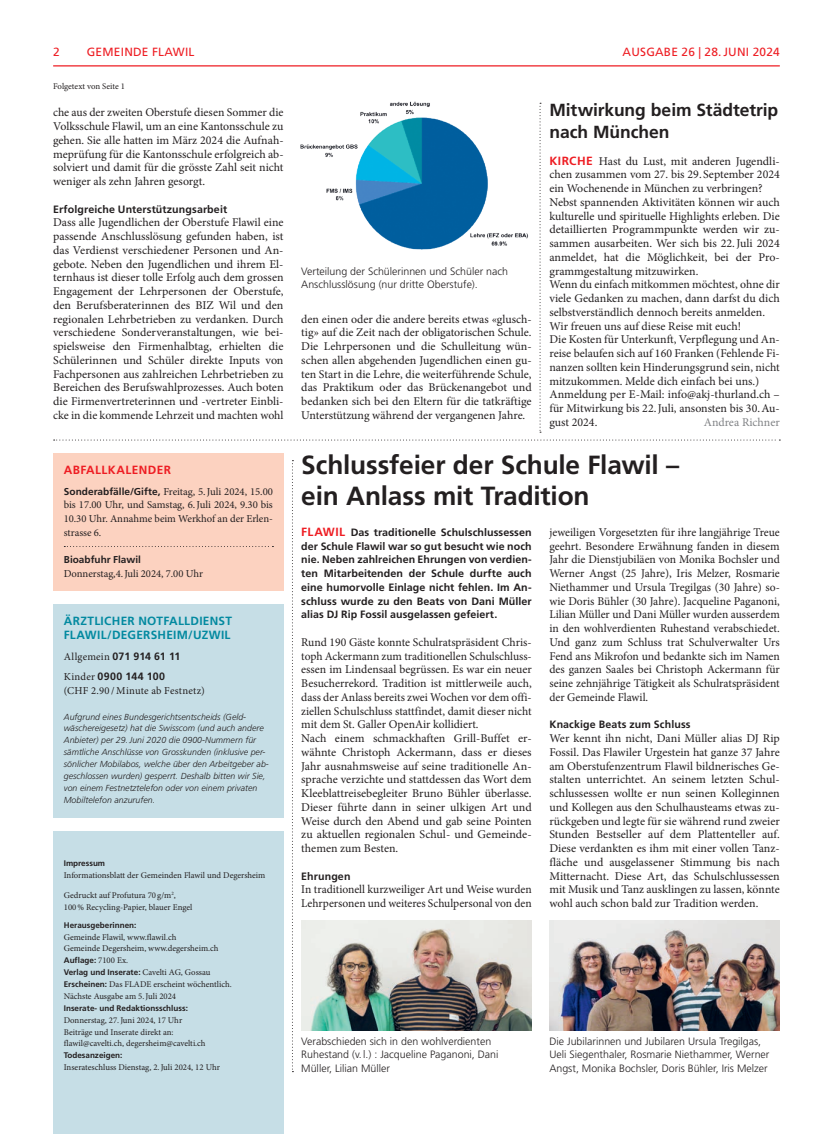
<style>
.page{position:relative;width:833px;height:1134px;background:#fff}
.page>*{position:absolute;margin:0;border:0;box-sizing:border-box;transform-origin:0 0}
.t1{font:700 26.25px/31.2px "Frutiger LT Std";letter-spacing:-.005em;color:#231f20}
.t2{font:700 17.5px/21.2px "Frutiger LT Std";letter-spacing:-.005em;color:#231f20}
.t3{font:11.88px/13.8px "Minion Pro";color:#231f20;text-align:justify}
.t4{font:700 11.88px/13.8px "Frutiger LT Std";letter-spacing:.025em;color:#0289a0}
.t5{font:11.88px "Frutiger LT Std";letter-spacing:.02em;color:#ee1d23}
.t6{font:700 11.88px "Frutiger LT Std";letter-spacing:.035em;color:#ee1d23}
.t7{font:11.88px "Minion Pro";color:#808285}
.t8{font:700 10.62px/13.8px "Frutiger LT Std";letter-spacing:.01em;color:#231f20}
.t9{font:300 10.62px/13.8px "Frutiger LT Std";color:#231f20}
.t10{font:10.62px/13.8px "Minion Pro";letter-spacing:-.005em;color:#231f20;text-align:justify}
.t11{font:10.62px "Minion Pro";letter-spacing:.02em;color:#231f20}
.t12{font:700 10px "Frutiger LT Std";color:#231f20}
.t13{font:8.75px/11.9px "Minion Pro";color:#231f20}
.t14{font:italic 300 8.75px/11.9px "Frutiger LT Std";letter-spacing:.005em;color:#231f20}
.t15{font:700 8.12px/11.9px "Frutiger LT Std";color:#231f20}
.s1{font-family:"Frutiger LT Std";font-weight:700;font-size:10px}
.s2{font-family:"Minion Pro";font-weight:400}
.s3{font-family:"Minion Pro";font-weight:400;font-size:8.75px}
.s4{font-family:"Frutiger LT Std";font-weight:700;font-size:8.12px}
.s5{font-family:"Frutiger LT Std";font-weight:700;color:#ee1d23}
.s6{font-size:11.88px;color:#ee1d23}
</style>
<div class="page">
<hr style="left:53px;top:65px;width:727px;height:1px;background:#ee1d23">
<svg style="left:539px;top:103px;width:2px;height:330px"></svg>
<svg style="left:54px;top:439px;width:726px;height:1px"></svg>
<svg style="left:292px;top:460px;width:1px;height:612px"></svg>
<div style="left:53px;top:831px;width:230px;height:303px;background:#c6dee6"></div>
<div style="left:53px;top:604px;width:230px;height:214px;background:#c6dee6"></div>
<div style="left:53px;top:453px;width:230px;height:138px;background:#fcd2c0"></div>
<svg style="left:64px;top:546px;width:209px;height:1px"></svg>
<img style="left:300px;top:101px;width:228px;height:149px">
<img style="left:301px;top:921px;width:230px;height:110px">
<img style="left:549px;top:921px;width:231px;height:110px">
<p class="t5" style="left:53px;top:45px;width:8px">2</p>
<p class="t5" style="left:87px;top:45px;width:109px">GEMEINDE FLAWIL</p>
<p class="t5" style="left:622px;top:45px;width:18px">AUSGABE</p>
<p class="t5" style="left:681px;top:45px;width:55px">26 | 28.JUNI</p>
<p class="t5" style="left:752px;top:45px;width:29px">2024</p>
<p class="t13" style="left:53px;top:80px;width:73px">Folgetext von Seite 1</p>
<p class="t3" style="left:53px;top:106px;width:232px">che aus der zweiten Oberstufe diesen Sommer die Volksschule Flawil, um an eine Kantonsschule zu gehen. Sie alle hatten im März 2024 die Aufnah&shy;meprüfung für die Kantonsschule erfolgreich ab&shy;solviert und damit für die grösste Zahl seit nicht weniger als zehn Jahren gesorgt.</p>
<p class="t8" style="left:53px;top:202px;width:175px">Erfolgreiche Unterstützungsarbeit</p>
<p class="t3" style="left:53px;top:216px;width:232px">Dass alle Jugendlichen der Oberstufe Flawil eine passende Anschlusslösung gefunden haben, ist das Verdienst verschiedener Personen und An&shy;gebote. Neben den Jugendlichen und ihrem El&shy;ternhaus ist dieser tolle Erfolg auch dem grossen Engagement der Lehrpersonen der Oberstufe, den Berufsberaterinnen des BIZ Wil und den regionalen Lehrbetrieben zu verdanken. Durch verschiedene Sonderveranstaltungen, wie bei&shy;spielsweise den Firmenhalbtag, erhielten die Schülerinnen und Schüler direkte Inputs von Fachpersonen aus zahlreichen Lehrbetrieben zu Bereichen des Berufswahlprozesses. Auch boten die Firmenvertreterinnen und -vertreter Einbli&shy;cke in die kommende Lehrzeit und machten wohl</p>
<p class="t6" style="left:64px;top:463px;width:109px">ABFALLKALENDER</p>
<p class="t10" style="left:64px;top:484px;width:211px"><span class="s1">Sonderabfälle/Gifte,</span> Freitag, 5.Juli 2024, 15.00 bis 17.00 Uhr, und Samstag, 6.Juli 2024, 9.30 bis 10.30 Uhr. Annahme beim Werkhof an der Erlen&shy;strasse 6.</p>
<p class="t12" style="left:64px;top:554px;width:79px">Bioabfuhr Flawil</p>
<p class="t10" style="left:64px;top:567px;width:141px">Donnerstag,4.Juli 2024, 7.00 Uhr</p>
<p class="t4" style="left:64px;top:614px;width:170px">ÄRZTLICHER NOTFALLDIENST<br>FLAWIL/DEGERSHEIM/UZWIL</p>
<p class="t8" style="left:64px;top:646px;width:118px;line-height:20.6px"><span class="s2">Allgemein</span> 071 914 61 11<br><span class="s2">Kinder</span> 0900 144 100</p>
<p class="t11" style="left:64px;top:683px;width:142px">(CHF 2.90 /Minute ab Festnetz)</p>
<p class="t14" style="left:64px;top:711px;width:206px">Aufgrund eines Bundesgerichtsentscheids (Geld&shy;wäschereigesetz) hat die Swisscom (und auch andere Anbieter) per 29.Juni 2020 die 0900-Nummern für sämtliche Anschlüsse von Grosskunden (inklusive per&shy;sönlicher Mobilabos, welche über den Arbeitgeber ab&shy;geschlossen wurden) gesperrt. Deshalb bitten wir Sie, von einem Festnetztelefon oder von einem privaten Mobiltelefon anzurufen.</p>
<p class="t15" style="left:64px;top:857px;width:43px">Impressum</p>
<p class="t13" style="left:64px;top:869px;width:203px">Informationsblatt der Gemeinden Flawil und Degersheim</p>
<p class="t13" style="left:64px;top:890px;width:130px">Gedruckt auf Profutura 70 g/m<sup>2</sup>,<br>100% Recycling-Papier, blauer Engel</p>
<p class="t15" style="left:64px;top:919px;width:74px">Herausgeberinnen:</p>
<p class="t13" style="left:64px;top:931px;width:156px">Gemeinde Flawil, www.flawil.ch<br>Gemeinde Degersheim, www.degersheim.ch</p>
<p class="t15" style="left:64px;top:954px;width:148px">Auflage: <span class="s3">7100 Ex.<br></span>Verlag und Inserate: <span class="s3">Cavelti AG, Gossau</span></p>
<p class="t13" style="left:64px;top:978px;width:170px"><span class="s4">Erscheinen:</span> Das FLADE erscheint wöchentlich.<br>Nächste Ausgabe am 5.Juli 2024</p>
<p class="t15" style="left:64px;top:1002px;width:126px">Inserate- und Redaktionsschluss:</p>
<p class="t13" style="left:64px;top:1014px;width:143px">Donnerstag, 27.Juni 2024, 17 Uhr<br>Beiträge und Inserate direkt an: flawil@cavelti.ch, degersheim@cavelti.ch</p>
<p class="t15" style="left:64px;top:1049px;width:60px">Todesanzeigen:</p>
<p class="t13" style="left:64px;top:1061px;width:158px">Inserateschluss Dienstag, 2.Juli 2024, 12 Uhr</p>
<p class="t9" style="left:301px;top:264px;width:208px">Verteilung der Schülerinnen und Schüler nach<br>Anschlusslösung (nur dritte Oberstufe).</p>
<p class="t3" style="left:301px;top:312px;width:232px">den einen oder die andere bereits etwas «glusch&shy;tig» auf die Zeit nach der obligatorischen Schule.<br>Die Lehrpersonen und die Schulleitung wün&shy;schen allen abgehenden Jugendlichen einen gu&shy;ten Start in die Lehre, die weiterführende Schule, das Praktikum oder das Brückenangebot und bedanken sich bei den Eltern für die tatkräftige Unterstützung während der vergangenen Jahre.</p>
<h2 class="t2" style="left:549px;top:100px;width:230px">Mitwirkung beim Städtetrip nach München</h2>
<p class="t3" style="left:549px;top:154px;width:232px;text-align:left"><span class="s5">KIRCHE</span> Hast du Lust, mit anderen Jugendli&shy;chen zusammen vom 27. bis 29. September 2024 ein Wochenende in München zu verbringen?<br>Nebst spannenden Aktivitäten können wir auch kulturelle und spirituelle Highlights erleben. Die detaillierten Programmpunkte werden wir zu&shy;sammen ausarbeiten. Wer sich bis 22.Juli 2024 anmeldet, hat die Möglichkeit, bei der Pro&shy;grammgestaltung mitzuwirken.<br>Wenn du einfach mitkommen möchtest, ohne dir viele Gedanken zu machen, dann darfst du dich selbstverständlich dennoch bereits anmelden.<br>Wir freuen uns auf diese Reise mit euch!<br>Die Kosten für Unterkunft, Verpflegung und An&shy;reise belaufen sich auf 160 Franken (Fehlende Fi&shy;nanzen sollten kein Hinderungsgrund sein, nicht mitzukommen. Melde dich einfach bei uns.)<br>Anmeldung per E-Mail: info@akj-thurland.ch – für Mitwirkung bis 22.Juli, ansonsten bis 30.Au&shy;gust 2024.</p>
<p class="t7" style="left:704px;top:414px;width:77px">Andrea Richner</p>
<h1 class="t1" style="left:301px;top:449px;width:379px">Schlussfeier der Schule Flawil – ein Anlass mit Tradition</h1>
<p class="t8" style="left:301px;top:525px;width:232px;text-align:justify"><span class="s6">FLAWIL</span> Das traditionelle Schulschlussessen der Schule Flawil war so gut besucht wie noch nie. Neben zahlreichen Ehrungen von verdien&shy;ten Mitarbeitenden der Schule durfte auch eine humorvolle Einlage nicht fehlen. Im An&shy;schluss wurde zu den Beats von Dani Müller alias DJ Rip Fossil ausgelassen gefeiert.</p>
<p class="t3" style="left:301px;top:635px;width:232px;text-align:left">Rund 190 Gäste konnte Schulratspräsident Chris&shy;toph Ackermann zum traditionellen Schulschluss&shy;essen im Lindensaal begrüssen. Es war ein neuer Besucherrekord. Tradition ist mittlerweile auch, dass der Anlass bereits zwei Wochen vor dem offi&shy;ziellen Schulschluss stattfindet, damit dieser nicht mit dem St. Galler OpenAir kollidiert.<br>Nach einem schmackhaften Grill-Buffet er&shy;wähnte Christoph Ackermann, dass er dieses Jahr ausnahmsweise auf seine traditionelle An&shy;sprache verzichte und stattdessen das Wort dem Kleeblattreisebegleiter Bruno Bühler überlasse.<br>Dieser führte dann in seiner ulkigen Art und Weise durch den Abend und gab seine Pointen zu aktuellen regionalen Schul- und Gemeinde&shy;themen zum Besten.</p>
<p class="t8" style="left:301px;top:869px;width:51px">Ehrungen</p>
<p class="t3" style="left:301px;top:883px;width:232px">In traditionell kurzweiliger Art und Weise wurden<br>Lehrpersonen und weiteres Schulpersonal von den</p>
<p class="t3" style="left:549px;top:525px;width:232px">jeweiligen Vorgesetzten für ihre langjährige Treue geehrt. Besondere Erwähnung fanden in diesem Jahr die Dienstjubiläen von Monika Bochsler und Werner Angst (25 Jahre), Iris Melzer, Rosmarie Niethammer und Ursula Tregilgas (30 Jahre) so&shy;wie Doris Bühler (30 Jahre). Jacqueline Paganoni, Lilian Müller und Dani Müller wurden ausserdem in den wohlverdienten Ruhestand verabschiedet.<br>Und ganz zum Schluss trat Schulverwalter Urs Fend ans Mikrofon und bedankte sich im Namen des ganzen Saales bei Christoph Ackermann für seine zehnjährige Tätigkeit als Schulratspräsident der Gemeinde Flawil.</p>
<p class="t8" style="left:549px;top:718px;width:143px">Knackige Beats zum Schluss</p>
<p class="t3" style="left:549px;top:731px;width:232px">Wer kennt ihn nicht, Dani Müller alias DJ Rip Fossil. Das Flawiler Urgestein hat ganze 37 Jahre am Oberstufenzentrum Flawil bildnerisches Ge&shy;stalten unterrichtet. An seinem letzten Schul&shy;schlussessen wollte er nun seinen Kolleginnen und Kollegen aus den Schulhausteams etwas zu&shy;rückgeben und legte für sie während rund zweier Stunden Bestseller auf dem Plattenteller auf.<br>Diese verdankten es ihm mit einer vollen Tanz&shy;fläche und ausgelassener Stimmung bis nach Mitternacht. Diese Art, das Schulschlussessen mit Musik und Tanz ausklingen zu lassen, könnte wohl auch schon bald zur Tradition werden.</p>
<p class="t9" style="left:301px;top:1034px;width:199px">Verabschieden sich in den wohlverdienten<br>Ruhestand (v.l.) : Jacqueline Paganoni, Dani<br>Müller, Lilian Müller</p>
<p class="t9" style="left:549px;top:1034px;width:221px">Die Jubilarinnen und Jubilaren Ursula Tregilgas,<br>Ueli Siegenthaler, Rosmarie Niethammer, Werner<br>Angst, Monika Bochsler, Doris Bühler, Iris Melzer</p>
</div>
